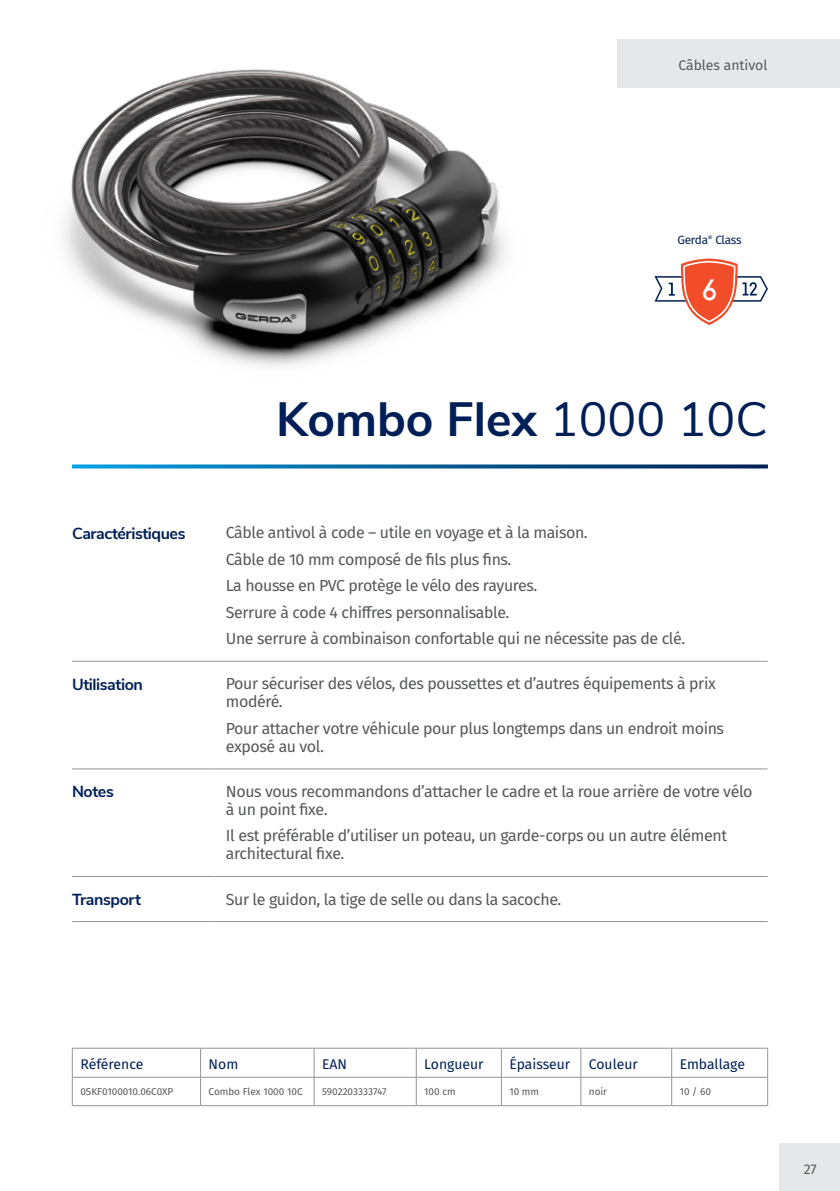
<style>
.page{position:relative;width:840px;height:1191px;background:#fff}
.page>*{position:absolute;margin:0;border:0;box-sizing:border-box;transform-origin:0 0}
.t1{font:700 48px "Nunito Sans";color:#001f56}
.t2{font:500 29.2px "Fabrikat W00";color:#fff}
.Tekst_akapitowy{font:16px/18px "Fira Sans";letter-spacing:-.025em;color:#57585a}
.t3{font:700 16px "Nunito Sans";letter-spacing:-.025em;color:#001f56}
.t4{font:14px "Fira Sans";color:#001f56}
.t5{font:14px "Fira Sans";color:#57585a}
.Tekst_akapitowy-2{font:12px "Fira Sans";letter-spacing:-.03em;color:#001f56}
.t6{font:10px "Fira Sans";color:#57585a}
.s1{font-weight:400}
</style>
<div class="page">
<div style="left:778px;top:1143px;width:61px;height:48px;background:#e6e7e9"></div>
<hr style="left:72px;top:661px;width:142px;height:1px;background:#939598">
<hr style="left:214px;top:661px;width:553px;height:1px;background:#939598">
<hr style="left:72px;top:768px;width:142px;height:1px;background:#939598">
<hr style="left:214px;top:768px;width:553px;height:1px;background:#939598">
<hr style="left:72px;top:876px;width:142px;height:1px;background:#939598">
<hr style="left:214px;top:876px;width:553px;height:1px;background:#939598">
<hr style="left:72px;top:921px;width:142px;height:1px;background:#939598">
<hr style="left:214px;top:921px;width:553px;height:1px;background:#939598">
<img style="left:64px;top:69px;width:442px;height:298px">
<svg style="left:654px;top:258px;width:113px;height:67px"></svg>
<hr style="left:72px;top:1047px;width:128px;height:1px;background:#939598">
<hr style="left:200px;top:1047px;width:114px;height:1px;background:#939598">
<hr style="left:314px;top:1047px;width:102px;height:1px;background:#939598">
<hr style="left:416px;top:1047px;width:85px;height:1px;background:#939598">
<hr style="left:501px;top:1047px;width:79px;height:1px;background:#939598">
<hr style="left:580px;top:1047px;width:91px;height:1px;background:#939598">
<hr style="left:671px;top:1047px;width:96px;height:1px;background:#939598">
<hr style="left:72px;top:1077px;width:128px;height:1px;background:#939598">
<svg style="left:72px;top:1048px;width:1px;height:57px"></svg>
<hr style="left:200px;top:1077px;width:114px;height:1px;background:#939598">
<svg style="left:200px;top:1048px;width:1px;height:57px"></svg>
<hr style="left:314px;top:1077px;width:102px;height:1px;background:#939598">
<svg style="left:313px;top:1048px;width:1px;height:57px"></svg>
<hr style="left:416px;top:1077px;width:85px;height:1px;background:#939598">
<svg style="left:415px;top:1048px;width:1px;height:57px"></svg>
<hr style="left:501px;top:1077px;width:79px;height:1px;background:#939598">
<svg style="left:501px;top:1048px;width:1px;height:57px"></svg>
<hr style="left:580px;top:1077px;width:91px;height:1px;background:#939598">
<svg style="left:580px;top:1048px;width:1px;height:57px"></svg>
<hr style="left:671px;top:1077px;width:96px;height:1px;background:#939598">
<svg style="left:671px;top:1048px;width:1px;height:57px"></svg>
<hr style="left:72px;top:1105px;width:128px;height:1px;background:#939598">
<hr style="left:200px;top:1105px;width:114px;height:1px;background:#939598">
<hr style="left:314px;top:1105px;width:102px;height:1px;background:#939598">
<hr style="left:416px;top:1105px;width:85px;height:1px;background:#939598">
<hr style="left:501px;top:1105px;width:79px;height:1px;background:#939598">
<hr style="left:580px;top:1105px;width:91px;height:1px;background:#939598">
<hr style="left:671px;top:1105px;width:96px;height:1px;background:#939598">
<svg style="left:72px;top:464px;width:695px;height:4px;background:#1f71a3"></svg>
<div style="left:617px;top:40px;width:222px;height:48px;background:#e6e7e9"></div>
<p class="t5" style="left:678px;top:55px;width:91px">Câbles antivol</p>
<p class="Tekst_akapitowy-2" style="left:677px;top:231px;width:66px">Gerda<sup>®</sup> Class</p>
<p class="t2" style="left:702px;top:272px;width:16px">6</p>
<p class="t1" style="left:276px;top:384px;width:493px">Kombo Flex <span class="s1">1000 10C</span></p>
<p class="t3" style="left:72px;top:521px;width:115px">Caractéristiques</p>
<p class="Tekst_akapitowy" style="left:226px;top:523px;width:363px">Câble antivol à code – utile en voyage et à la maison.</p>
<p class="Tekst_akapitowy" style="left:226px;top:550px;width:287px">Câble de 10 mm composé de fils plus fins.</p>
<p class="Tekst_akapitowy" style="left:226px;top:576px;width:313px">La housse en PVC protège le vélo des rayures.</p>
<p class="Tekst_akapitowy" style="left:226px;top:603px;width:285px">Serrure à code 4 chiffres personnalisable.</p>
<p class="Tekst_akapitowy" style="left:226px;top:629px;width:460px">Une serrure à combinaison confortable qui ne nécessite pas de clé.</p>
<p class="t3" style="left:72px;top:672px;width:72px">Utilisation</p>
<p class="Tekst_akapitowy" style="left:226px;top:674px;width:491px">Pour sécuriser des vélos, des poussettes et d’autres équipements à prix modéré.</p>
<p class="Tekst_akapitowy" style="left:226px;top:719px;width:499px">Pour attacher votre véhicule pour plus longtemps dans un endroit moins exposé au vol.</p>
<p class="t3" style="left:72px;top:780px;width:43px">Notes</p>
<p class="Tekst_akapitowy" style="left:226px;top:782px;width:528px">Nous vous recommandons d’attacher le cadre et la roue arrière de votre vélo à un point fixe.</p>
<p class="Tekst_akapitowy" style="left:226px;top:826px;width:502px">Il est préférable d’utiliser un poteau, un garde-corps ou un autre élément architectural fixe.</p>
<p class="t3" style="left:72px;top:887px;width:70px">Transport</p>
<p class="Tekst_akapitowy" style="left:226px;top:889px;width:337px">Sur le guidon, la tige de selle ou dans la sacoche.</p>
<p class="t4" style="left:80px;top:1053px;width:65px">Référence</p>
<p class="t4" style="left:208px;top:1053px;width:31px">Nom</p>
<p class="t4" style="left:322px;top:1053px;width:27px">EAN</p>
<p class="t4" style="left:424px;top:1053px;width:61px">Longueur</p>
<p class="t4" style="left:509px;top:1053px;width:62px">Épaisseur</p>
<p class="t4" style="left:588px;top:1053px;width:50px">Couleur</p>
<p class="t4" style="left:679px;top:1053px;width:67px">Emballage</p>
<p class="t6" style="left:80px;top:1083px;width:95px">0SKF0100010.06C0XP</p>
<p class="t6" style="left:208px;top:1083px;width:95px">Combo Flex 1000 10C</p>
<p class="t6" style="left:322px;top:1083px;width:66px">5902203333747</p>
<p class="t6" style="left:424px;top:1083px;width:33px">100 cm</p>
<p class="t6" style="left:509px;top:1083px;width:31px">10 mm</p>
<p class="t6" style="left:588px;top:1083px;width:20px">noir</p>
<p class="t6" style="left:679px;top:1083px;width:33px">10 / 60</p>
<p class="t5" style="left:803px;top:1158px;width:15px">27</p>
</div>
